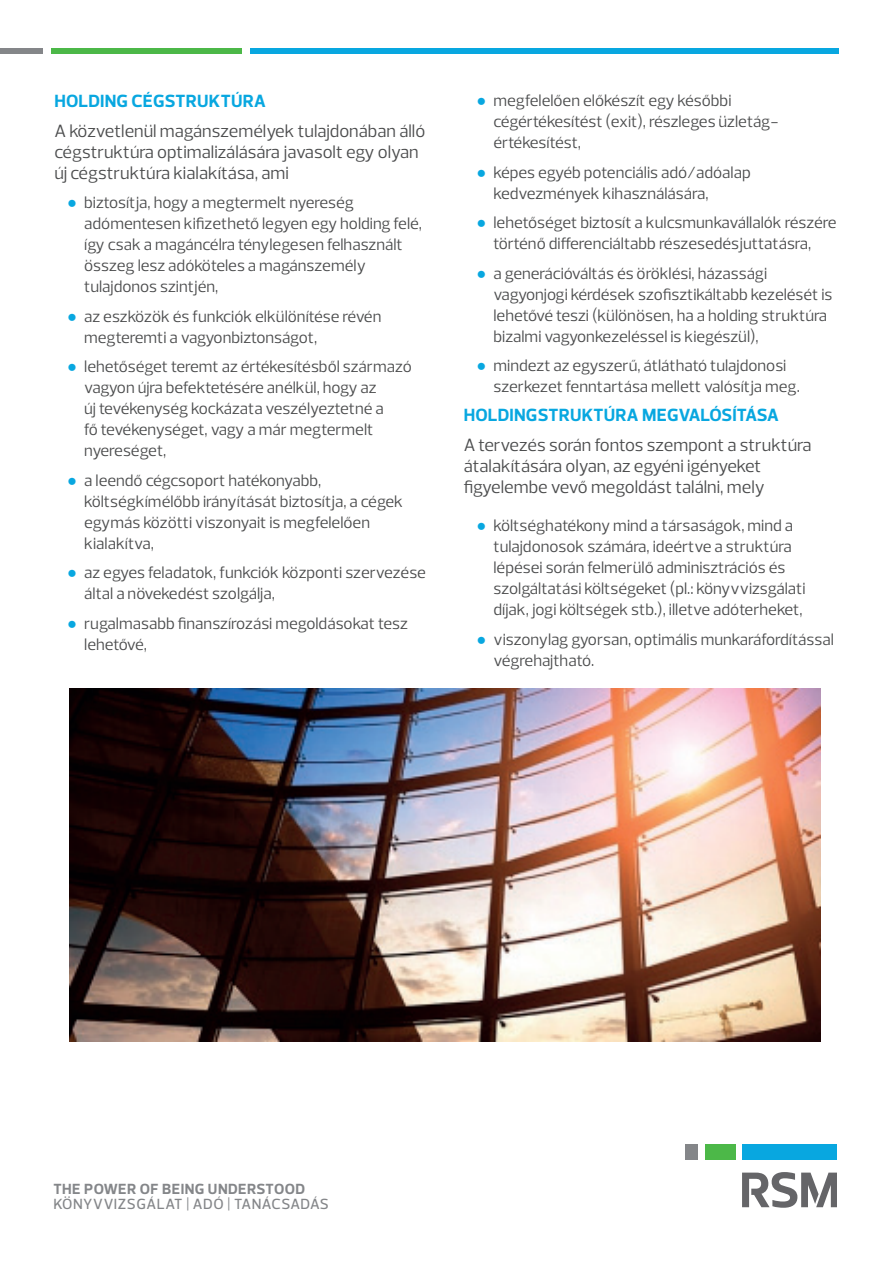
<style>
.page{position:relative;width:893px;height:1263px;background:#fff}
.page>*{position:absolute;margin:0;border:0;box-sizing:border-box;transform-origin:0 0}
.t1{font:18px/21px "Prelo";color:#4b4c4d}
.t2{font:700 18px "Prelo";letter-spacing:.015em;color:#08a7e0}
.t3{font:16.5px/21px "Prelo";color:#4b4c4d}
.t4{font:500 15px "Prelo";letter-spacing:.03em;color:#848689}
.t5{font:700 15px "Prelo";letter-spacing:.03em;color:#848689}
.s1{font-family:"Arial";color:#08a7e0}
</style>
<div class="page">
<div style="left:742px;top:1144px;width:95px;height:16px;background:#08a7e0"></div>
<div style="left:686px;top:1144px;width:12px;height:16px;background:#848689"></div>
<div style="left:705px;top:1144px;width:30px;height:16px;background:#4cb848"></div>
<svg style="left:742px;top:1172px;width:95px;height:36px"></svg>
<div style="left:250px;top:48px;width:589px;height:6px;background:#08a7e0"></div>
<div style="left:0;top:48px;width:42px;height:6px;background:#848689"></div>
<div style="left:51px;top:48px;width:191px;height:6px;background:#4cb848"></div>
<img style="left:69px;top:689px;width:751px;height:353px">
<p class="t2" style="left:55px;top:90px;width:213px">HOLDING CÉGSTRUKTÚRA</p>
<p class="t1" style="left:54px;top:120px;width:372px">A közvetlenül magánszemélyek tulajdonában álló cégstruktúra optimalizálására javasolt egy olyan új cégstruktúra kialakítása, ami</p>
<p class="t3" style="left:84px;top:192px;width:339px;text-indent:-17px"><span class="s1">●</span> biztosítja, hogy a megtermelt nyereség adómentesen kifizethető legyen egy holding felé, így csak a magáncélra ténylegesen felhasznált összeg lesz adóköteles a magánszemély tulajdonos szintjén,</p>
<p class="t3" style="left:84px;top:306px;width:299px;text-indent:-17px"><span class="s1">●</span> az eszközök és funkciók elkülönítése révén megteremti a vagyonbiztonságot,</p>
<p class="t3" style="left:84px;top:356px;width:329px;text-indent:-17px"><span class="s1">●</span> lehetőséget teremt az értékesítésből származó vagyon újra befektetésére anélkül, hogy az<br>új tevékenység kockázata veszélyeztetné a<br>fő tevékenységet, vagy a már megtermelt nyereséget,</p>
<p class="t3" style="left:84px;top:470px;width:320px;text-indent:-17px"><span class="s1">●</span> a leendő cégcsoport hatékonyabb, költségkímélőbb irányítását biztosítja, a cégek egymás közötti viszonyait is megfelelően kialakítva,</p>
<p class="t3" style="left:84px;top:562px;width:343px;text-indent:-17px"><span class="s1">●</span> az egyes feladatok, funkciók központi szervezése által a növekedést szolgálja,</p>
<p class="t3" style="left:84px;top:613px;width:325px;text-indent:-17px"><span class="s1">●</span> rugalmasabb finanszírozási megoldásokat tesz lehetővé,</p>
<p class="t3" style="left:493px;top:90px;width:287px;text-indent:-17px"><span class="s1">●</span> megfelelően előkészít egy későbbi cégértékesítést (exit), részleges üzletág&shy;értékesítést,</p>
<p class="t3" style="left:493px;top:162px;width:259px;text-indent:-17px"><span class="s1">●</span> képes egyéb potenciális adó/adóalap kedvezmények kihasználására,</p>
<p class="t3" style="left:476px;top:212px;width:362px;text-align:center"><span class="s1">●</span> lehetőséget biztosít a kulcsmunkavállalók részére történő differenciáltabb részesedésjuttatásra,</p>
<p class="t3" style="left:493px;top:263px;width:341px;text-indent:-17px"><span class="s1">●</span> a generációváltás és öröklési, házassági vagyonjogi kérdések szofisztikáltabb kezelését is lehetővé teszi (különösen, ha a holding struktúra bizalmi vagyonkezeléssel is kiegészül),</p>
<p class="t3" style="left:493px;top:355px;width:308px;text-indent:-17px"><span class="s1">●</span> mindezt az egyszerű, átlátható tulajdonosi szerkezet fenntartása mellett valósítja meg.</p>
<p class="t2" style="left:464px;top:404px;width:316px">HOLDINGSTRUKTÚRA MEGVALÓSÍTÁSA</p>
<p class="t1" style="left:464px;top:435px;width:349px">A tervezés során fontos szempont a struktúra átalakítására olyan, az egyéni igényeket figyelembe vevő megoldást találni, mely</p>
<p class="t3" style="left:493px;top:515px;width:314px;text-indent:-17px"><span class="s1">●</span> költséghatékony mind a társaságok, mind a tulajdonosok számára, ideértve a struktúra lépései során felmerülő adminisztrációs és szolgáltatási költségeket (pl.: könyvvizsgálati díjak, jogi költségek stb.), illetve adóterheket,</p>
<p class="t3" style="left:493px;top:629px;width:342px;text-indent:-17px"><span class="s1">●</span> viszonylag gyorsan, optimális munkaráfordítással végrehajtható.</p>
<p class="t5" style="left:53px;top:1179px;width:253px">THE POWER OF BEING UNDERSTOOD</p>
<p class="t4" style="left:53px;top:1194px;width:277px">KÖNYVVIZSGÁLAT | ADÓ | TANÁCSADÁS</p>
</div>
